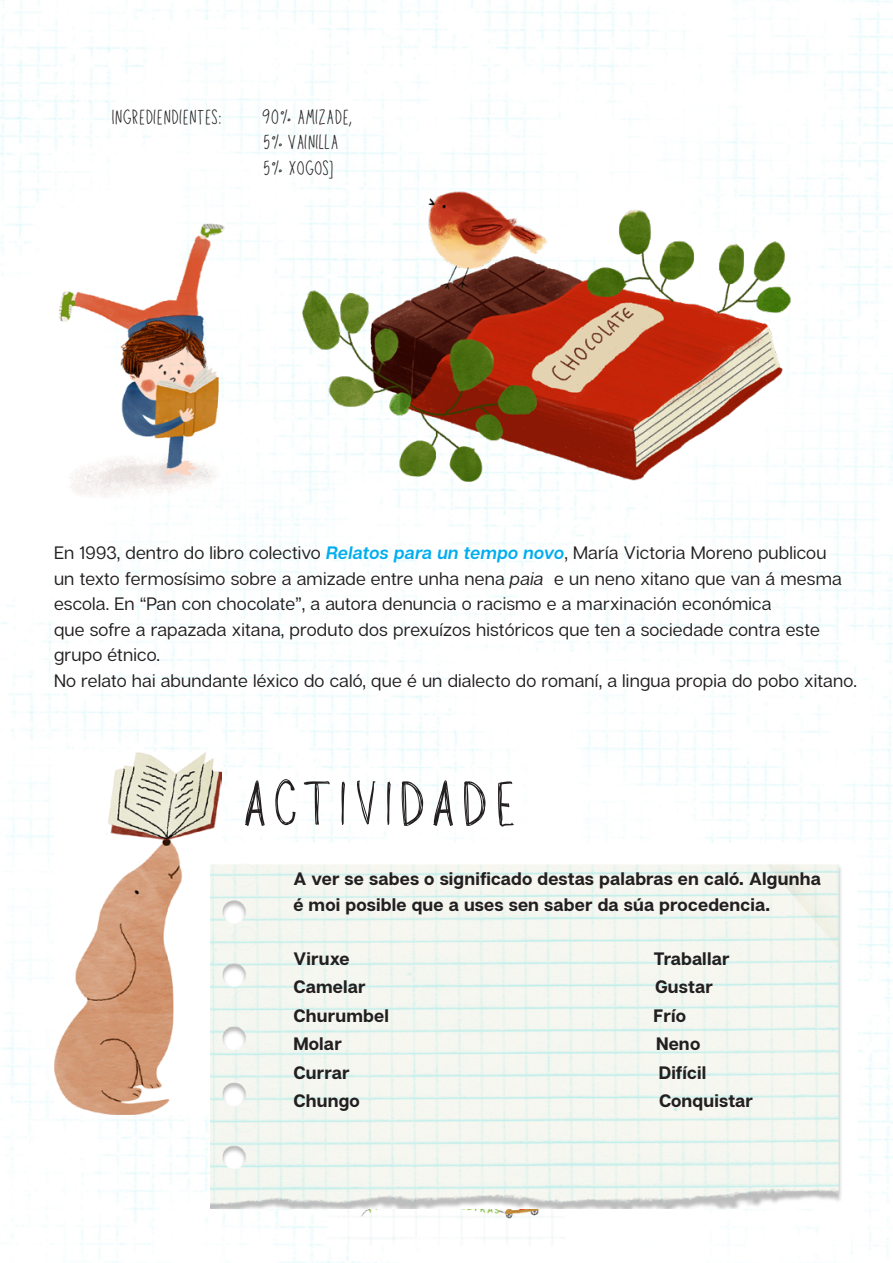
<style>
.page{position:relative;width:893px;height:1263px;background:#fff}
.page>*{position:absolute;margin:0;border:0;box-sizing:border-box;transform-origin:0 0}
.t1{font:700 54px "Louisville";letter-spacing:.1em;color:#231f20}
.t2{font:18px/25.5px "Articulat C Fv 2 Text";letter-spacing:.01em;color:#231f20}
.t3{font:700 18px "Articulat C Fv 2";letter-spacing:.01em;color:#231f20}
.t4{font:18px "Louisville";letter-spacing:.01em;color:#231f20}
.s1{font-family:"Articulat C Fv 2";font-weight:600;font-style:italic;color:#00aeef}
.s2{font-style:italic}
</style>
<div class="page">
<img style="left:0;top:0;width:893px;height:1263px">
<img style="left:54px;top:753px;width:168px;height:361px">
<img style="left:210px;top:843px;width:647px;height:366px">
<img style="left:272px;top:165px;width:555px;height:329px">
<img style="left:36px;top:205px;width:235px;height:302px">
<p class="t4" style="left:111px;top:107px;width:111px">INGREDIENDIENTES:</p>
<p class="t4" style="left:261px;top:107px;width:92px">90% AMIZADE,</p>
<p class="t4" style="left:261px;top:132px;width:78px">5% VAINILLA</p>
<p class="t4" style="left:261px;top:158px;width:73px">5% XOGOS]</p>
<p class="t2" style="left:54px;top:541px;width:789px">En 1993, dentro do libro colectivo <span class="s1">Relatos para un tempo novo</span>, María Victoria Moreno publicou un texto fermosísimo sobre a amizade entre unha nena <span class="s2">paia</span> e un neno xitano que van á mesma escola. En “Pan con chocolate”, a autora denuncia o racismo e a marxinación económica</p>
<p class="t2" style="left:54px;top:617px;width:767px">que sofre a rapazada xitana, produto dos prexuízos históricos que ten a sociedade contra este grupo étnico.</p>
<p class="t2" style="left:54px;top:668px;width:804px">No relato hai abundante léxico do caló, que é un dialecto do romaní, a lingua propia do pobo xitano.</p>
<p class="t1" style="left:239px;top:774px;width:275px">ACTIVIDADE</p>
<p class="t3" style="left:293px;top:868px;width:529px">A ver se sabes o significado destas palabras en caló. Algunha</p>
<p class="t3" style="left:293px;top:893px;width:478px">é moi posible que a uses sen saber da súa procedencia.</p>
<p class="t3" style="left:293px;top:947px;width:58px">Viruxe</p>
<p class="t3" style="left:654px;top:947px;width:77px">Traballar</p>
<p class="t3" style="left:293px;top:976px;width:74px">Camelar</p>
<p class="t3" style="left:655px;top:976px;width:59px">Gustar</p>
<p class="t3" style="left:293px;top:1004px;width:97px">Churumbel</p>
<p class="t3" style="left:653px;top:1004px;width:34px">Frío</p>
<p class="t3" style="left:293px;top:1033px;width:50px">Molar</p>
<p class="t3" style="left:656px;top:1033px;width:46px">Neno</p>
<p class="t3" style="left:293px;top:1061px;width:58px">Currar</p>
<p class="t3" style="left:659px;top:1061px;width:49px">Difícil</p>
<p class="t3" style="left:293px;top:1090px;width:68px">Chungo</p>
<p class="t3" style="left:659px;top:1090px;width:95px">Conquistar</p>
</div>
